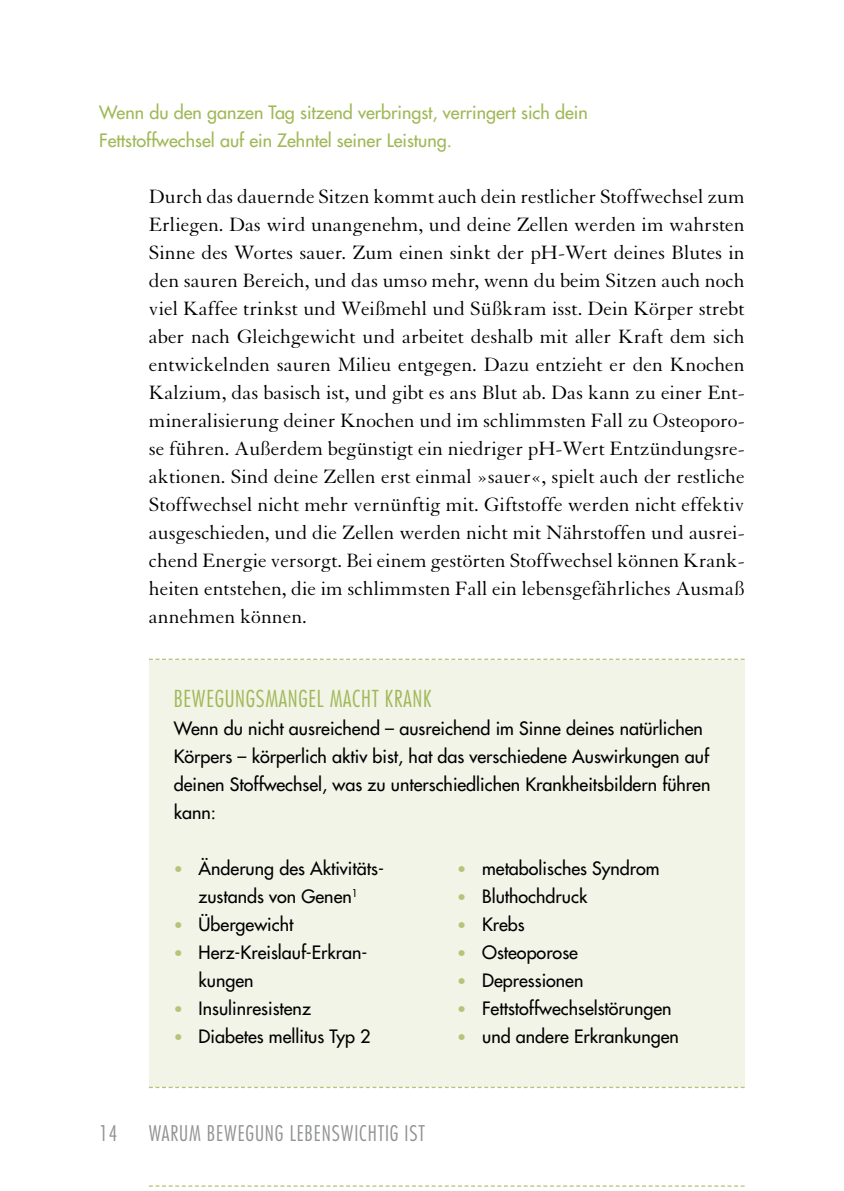
<style>
.page{position:relative;width:844px;height:1191px;background:#fff}
.page>*{position:absolute;margin:0;border:0;box-sizing:border-box;transform-origin:0 0}
.t1{font:300 condensed 22.75px "Futura Std";letter-spacing:.03em;color:#a0b856}
.t2{font:21px/28px "Granjon LT Std";color:#000;text-align:justify}
.t3{font:300 condensed 21px "Futura Std";letter-spacing:.04em;color:#919292}
.t4{font:500 17.85px/28px "Futura Std";color:#000}
.t5{font:500 17.85px/28px "Futura Std";color:#a0b856}
.s1{font-size:15.75px;color:#b4c579}
</style>
<div class="page">
<div style="left:149px;top:660px;width:595px;height:426px;background:#f1f4e7"></div>
<svg style="left:149px;top:658px;width:595px;height:2px"></svg>
<svg style="left:149px;top:1086px;width:595px;height:2px"></svg>
<svg style="left:149px;top:1185px;width:595px;height:1px"></svg>
<p class="t5" style="left:99px;top:99px;width:490px">Wenn du den ganzen Tag sitzend verbringst, verringert sich dein<br>Fettstoffwechsel auf ein Zehntel seiner Leistung.</p>
<p class="t2" style="left:149px;top:183px;width:597px">Durch das dauernde Sitzen kommt auch dein restlicher Stoffwechsel zum Erliegen. Das wird unangenehm, und deine Zellen werden im wahrsten Sinne des Wortes sauer. Zum einen sinkt der pH-Wert deines Blutes in den sauren Bereich, und das umso mehr, wenn du beim Sitzen auch noch viel Kaffee trinkst und Weißmehl und Süßkram isst. Dein Körper strebt aber nach Gleichgewicht und arbeitet deshalb mit aller Kraft dem sich entwickelnden sauren Milieu entgegen. Dazu entzieht er den Knochen Kalzium, das basisch ist, und gibt es ans Blut ab. Das kann zu einer Ent&shy;mineralisierung deiner Knochen und im schlimmsten Fall zu Osteoporo&shy;se führen. Außerdem begünstigt ein niedriger pH-Wert Entzündungsre&shy;aktionen. Sind deine Zellen erst einmal »sauer«, spielt auch der restliche Stoffwechsel nicht mehr vernünftig mit. Giftstoffe werden nicht effektiv ausgeschieden, und die Zellen werden nicht mit Nährstoffen und ausrei&shy;chend Energie versorgt. Bei einem gestörten Stoffwechsel können Krank&shy;heiten entstehen, die im schlimmsten Fall ein lebensgefährliches Ausmaß annehmen können.</p>
<p class="t1" style="left:174px;top:685px;width:259px">BEWEGUNGSMANGEL MACHT KRANK</p>
<p class="t4" style="left:174px;top:715px;width:538px">Wenn du nicht ausreichend – ausreichend im Sinne deines natürlichen Körpers – körperlich aktiv bist, hat das verschiedene Auswirkungen auf deinen Stoffwechsel, was zu unterschiedlichen Krankheitsbildern führen kann:</p>
<p class="t3" style="left:99px;top:1121px;width:20px">14</p>
<p class="t4" style="left:174px;top:855px;width:212px;text-align:center"><span class="s1">•</span> Änderung des Aktivitäts&shy;zustands von Genen<sup>1</sup></p>
<p class="t4" style="left:174px;top:911px;width:121px"><span class="s1">•</span> Übergewicht</p>
<p class="t4" style="left:198px;top:939px;width:170px;text-indent:-25px"><span class="s1">•</span> Herz-Kreislauf-Erkran&shy;kungen</p>
<p class="t4" style="left:174px;top:995px;width:139px"><span class="s1">•</span> Insulinresistenz</p>
<p class="t4" style="left:174px;top:1023px;width:198px"><span class="s1">•</span> Diabetes mellitus Typ 2</p>
<p class="t3" style="left:149px;top:1121px;width:277px">WARUM BEWEGUNG LEBENSWICHTIG IST</p>
<p class="t4" style="left:457px;top:855px;width:204px"><span class="s1">•</span> metabolisches Syndrom</p>
<p class="t4" style="left:457px;top:883px;width:131px"><span class="s1">•</span> Bluthochdruck</p>
<p class="t4" style="left:457px;top:911px;width:69px"><span class="s1">•</span> Krebs</p>
<p class="t4" style="left:457px;top:939px;width:122px"><span class="s1">•</span> Osteoporose</p>
<p class="t4" style="left:457px;top:967px;width:128px"><span class="s1">•</span> Depressionen</p>
<p class="t4" style="left:457px;top:995px;width:216px"><span class="s1">•</span> Fettstoffwechselstörungen</p>
<p class="t4" style="left:457px;top:1023px;width:223px"><span class="s1">•</span> und andere Erkrankungen</p>
</div>
